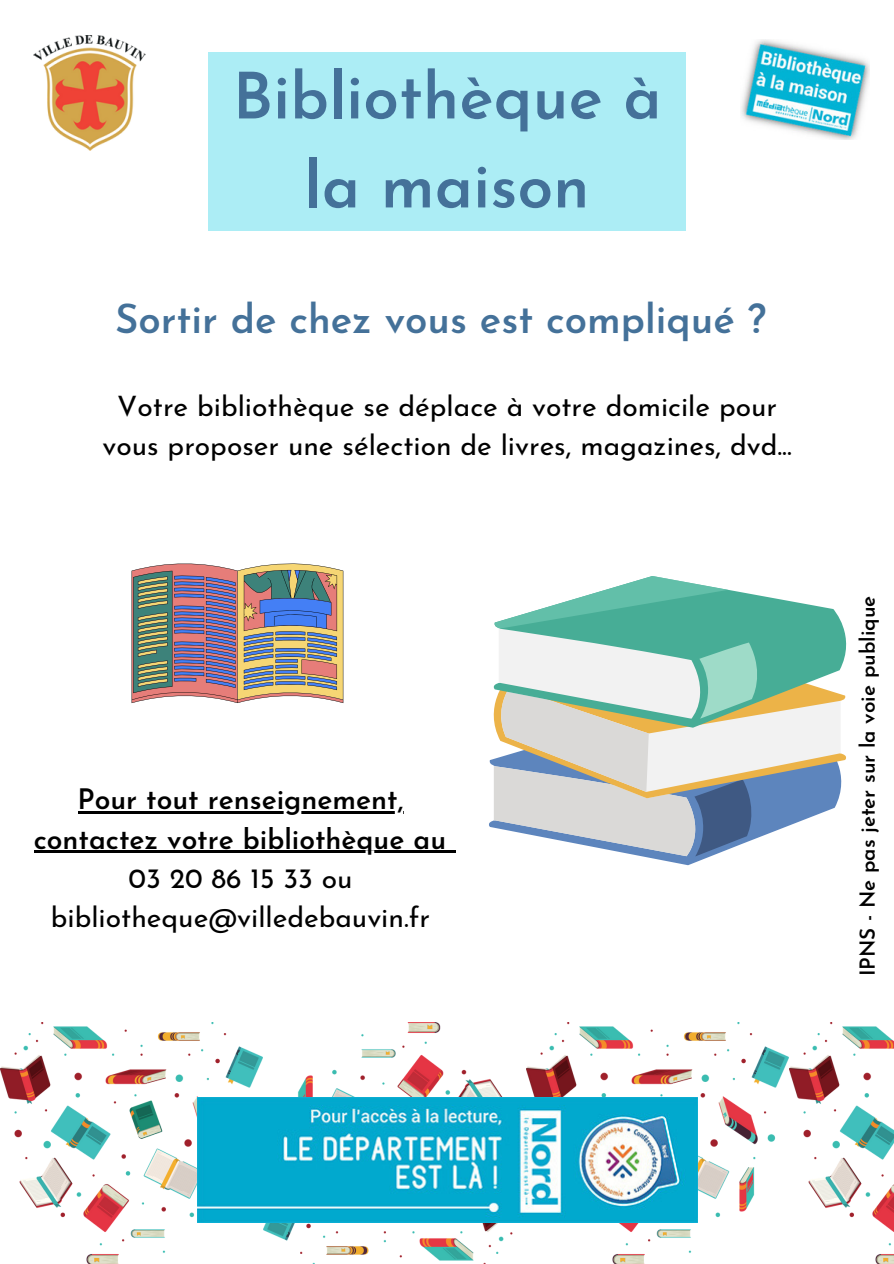
<style>
.page{position:relative;width:894px;height:1264px;background:#fff}
.page>*{position:absolute;margin:0;border:0;box-sizing:border-box;transform-origin:0 0}
.t1{font:600 64.2px/88.9px "Josefin Sans";color:#447199;text-align:center}
.t2{font:600 40.2px "Josefin Sans";color:#447199}
.t3{font:28.2px/39.5px "Josefin Sans";color:#000;text-align:center}
.t4{font:600 28.2px/39.5px "Josefin Sans";color:#000;text-align:center}
.t5{font:600 20.7px "Josefin Sans";color:#000}
</style>
<div class="page">
<img style="left:0;top:1022px;width:893px;height:241px">
<img style="left:197px;top:1097px;width:500px;height:125px">
<img style="left:741px;top:39px;width:128px;height:100px">
<img style="left:34px;top:35px;width:111px;height:115px">
<svg style="left:489px;top:759px;width:222px;height:106px"></svg>
<svg style="left:492px;top:576px;width:348px;height:280px"></svg>
<svg style="left:132px;top:563px;width:211px;height:140px;background:#998c8d"></svg>
<div style="left:208px;top:52px;width:478px;height:178px;background:#acedf5"></div>
<hr style="left:78px;top:811px;width:325px;height:2px;background:#000">
<hr style="left:34px;top:850px;width:412px;height:3px;background:#000">
<svg style="left:446px;top:850px;width:9px;height:3px"></svg>
<h1 class="t1" style="left:232px;top:58px;width:430px">Bibliothèque à la maison</h1>
<h2 class="t2" style="left:115px;top:302px;width:652px">Sortir de chez vous est compliqué ?</h2>
<p class="t3" style="left:102px;top:389px;width:690px">Votre bibliothèque se déplace à votre domicile pour vous proposer une sélection de livres, magazines, dvd...</p>
<p class="t4" style="left:34px;top:782px;width:414px">Pour tout renseignement, contactez votre bibliothèque au</p>
<p class="t3" style="left:51px;top:861px;width:380px">03 20 86 15 33 ou bibliotheque@villedebauvin.fr</p>
<p class="t5" style="left:858px;top:976px;width:382px;rotate:-90deg">IPNS - Ne pas jeter sur la voie publique</p>
</div>
